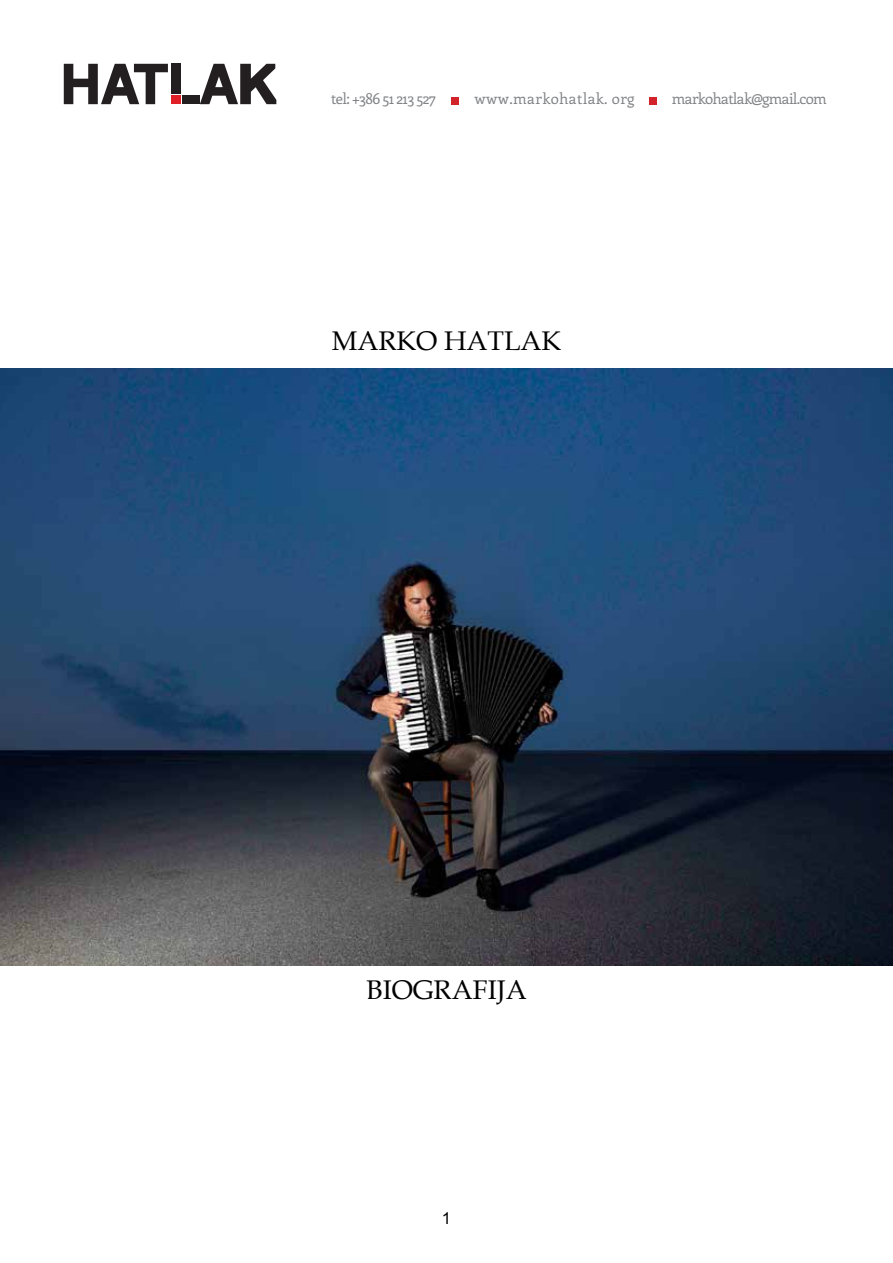
<style>
.page{position:relative;width:893px;height:1263px;background:#fff}
.page>*{position:absolute;margin:0;border:0;box-sizing:border-box;transform-origin:0 0}
.t1{font:27px "Book Antiqua";color:#000}
.t2{font:16.5px "Arial";color:#000}
.t3{font:15px "Enriqueta";letter-spacing:-.04em;color:#808285}
.t4{font:15px "Enriqueta";letter-spacing:.02em;color:#808285}
</style>
<div class="page">
<div style="left:451px;top:97px;width:7px;height:7px;background:#d2232a"></div>
<div style="left:650px;top:97px;width:7px;height:7px;background:#d2232a"></div>
<svg style="left:64px;top:64px;width:104px;height:40px"></svg>
<div style="left:171px;top:64px;width:10px;height:30px;background:#231f20"></div>
<div style="left:171px;top:96px;width:10px;height:8px;background:#e11f26"></div>
<div style="left:182px;top:96px;width:18px;height:8px;background:#231f20"></div>
<svg style="left:200px;top:64px;width:76px;height:40px"></svg>
<img style="left:0;top:368px;width:893px;height:598px">
<p class="t3" style="left:331px;top:88px;width:106px">tel: +386 51 213 527</p>
<p class="t4" style="left:474px;top:88px;width:162px">www.markohatlak. org</p>
<p class="t3" style="left:672px;top:88px;width:157px">markohatlak@gmail.com</p>
<h1 class="t1" style="left:332px;top:322px;width:231px">MARKO HATLAK</h1>
<h1 class="t1" style="left:366px;top:971px;width:162px">BIOGRAFIJA</h1>
<p class="t2" style="left:442px;top:1207px;width:11px">1</p>
</div>
